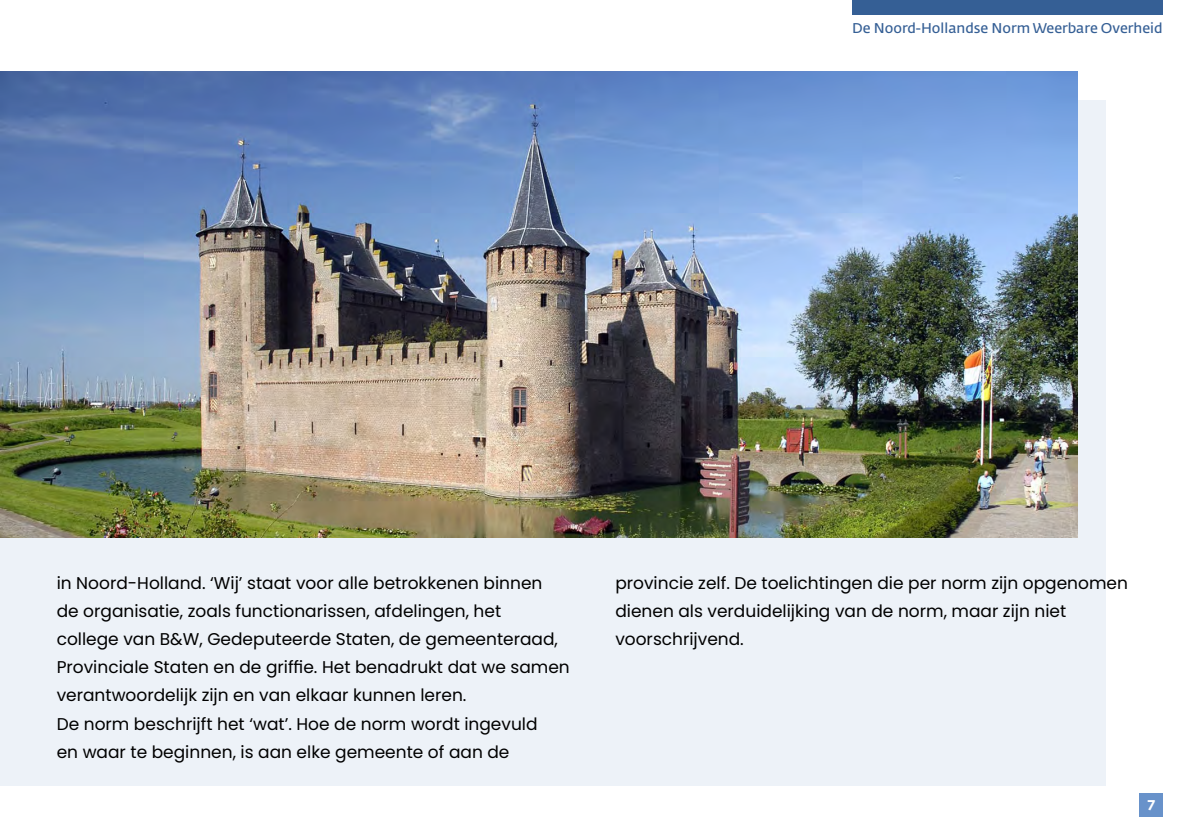
<style>
.page{position:relative;width:1191px;height:840px;background:#fff}
.page>*{position:absolute;margin:0;border:0;box-sizing:border-box;transform-origin:0 0}
.t1{font:17px/28px "Poppins";color:#000}
.t2{font:14px "Fedra Sans Std";color:#355f95}
.t3{font:700 14px "Fedra Sans Std";color:#fff}
</style>
<div class="page">
<div style="left:0;top:100px;width:1106px;height:685px;background:#edf2f8"></div>
<div style="left:852px;top:0;width:310px;height:14px;background:#355f95"></div>
<img style="left:0;top:72px;width:1077px;height:465px">
<div style="left:1139px;top:792px;width:23px;height:24px;background:#6892ca"></div>
<p class="t2" style="left:852px;top:20px;width:312px">De Noord-Hollandse Norm Weerbare Overheid</p>
<p class="t1" style="left:57px;top:569px;width:514px">in Noord-Holland. ‘Wij’ staat voor alle betrokkenen binnen<br>de organisatie, zoals functionarissen, afdelingen, het<br>college van B&amp;W, Gedeputeerde Staten, de gemeenteraad, Provinciale Staten en de griffie. Het benadrukt dat we samen verantwoordelijk zijn en van elkaar kunnen leren.<br>De norm beschrijft het ‘wat’. Hoe de norm wordt ingevuld<br>en waar te beginnen, is aan elke gemeente of aan de</p>
<p class="t1" style="left:615px;top:569px;width:514px">provincie zelf. De toelichtingen die per norm zijn opgenomen dienen als verduidelijking van de norm, maar zijn niet voorschrijvend.</p>
<p class="t3" style="left:1147px;top:795px;width:10px">7</p>
</div>
